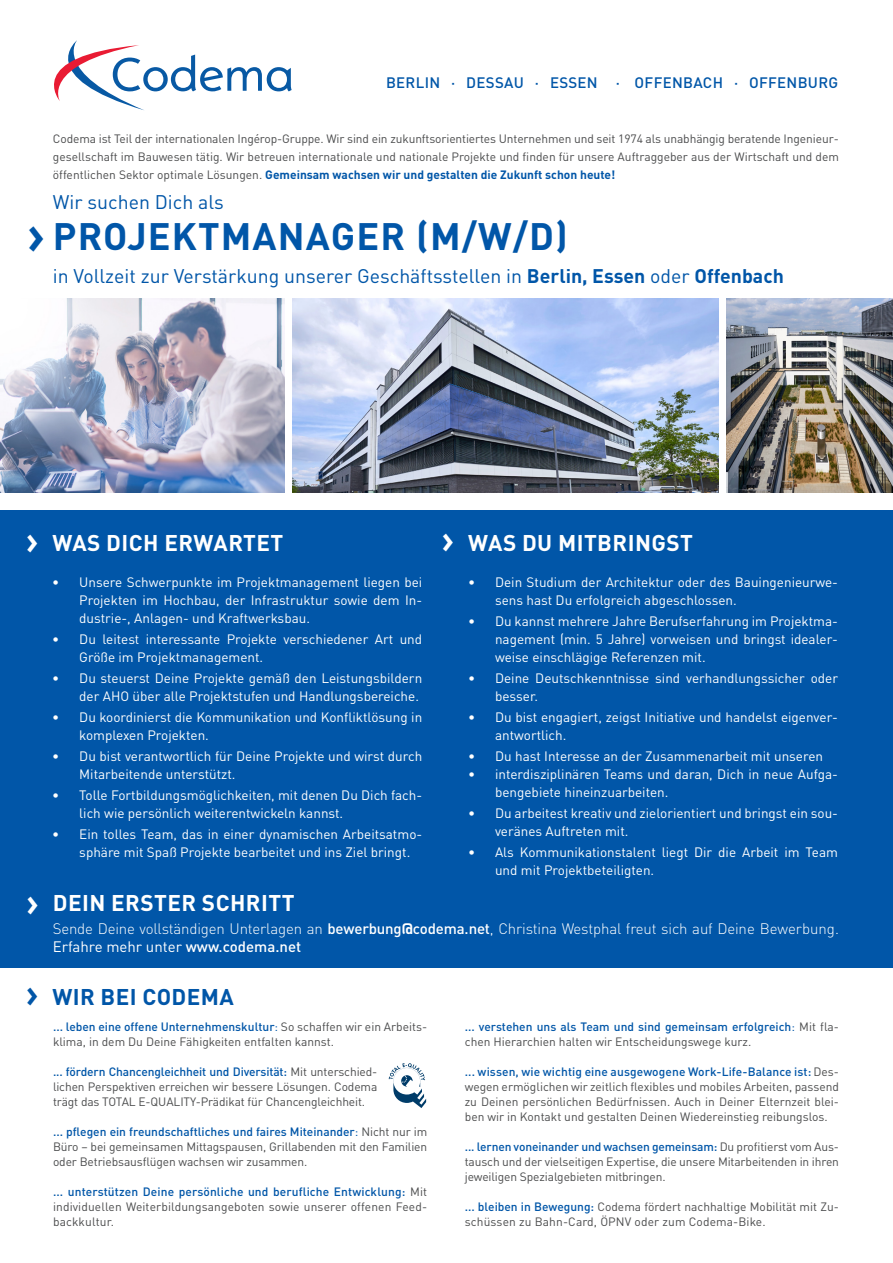
<style>
.page{position:relative;width:893px;height:1263px;background:#fff}
.page>*{position:absolute;margin:0;border:0;box-sizing:border-box;transform-origin:0 0}
.t1{font:700 37.8px "DIN Pro";letter-spacing:.03em;color:#0156a8}
.t2{font:700 28.5px "Meta Offc";color:#fff}
.t3{font:700 28.5px "Meta Offc";color:#0156a8}
.t4{font:700 22.5px "DIN Pro";letter-spacing:.02em;color:#fff}
.t5{font:700 22.5px "DIN Pro";letter-spacing:.02em;color:#0156a8}
.t6{font:19.5px "DIN Pro";color:#0156a8}
.t7{font:300 15px/18px "DIN Pro";letter-spacing:-.01em;color:#fff}
.t8{font:500 15px "DIN Pro";letter-spacing:.02em;color:#0156a8}
.t9{font:13.5px/18px "DIN Pro";color:#fff}
.t10{font:12px/15px "DIN Pro";color:#4b4c4d;text-align:justify}
.s1{font-weight:700;color:#0156a8}
.s2{font-family:"Meta Offc";font-size:40.5px}
.s3{font-weight:700}
.s4{font-weight:500}
.s5{font-weight:400}
.s6{font-weight:500;color:#0156a8}
.s7{color:#0156a8}
</style>
<div class="page">
<svg style="left:54px;top:40px;width:238px;height:70px"></svg>
<img style="left:292px;top:299px;width:427px;height:193px">
<img style="left:0;top:299px;width:284px;height:193px">
<div style="left:0;top:510px;width:893px;height:457px;background:#0156a8"></div>
<svg style="left:389px;top:1063px;width:37px;height:45px"></svg>
<img style="left:727px;top:299px;width:166px;height:193px">
<p class="t8" style="left:386px;top:71px;width:454px">BERLIN · DESSAU · ESSEN · OFFENBACH · OFFENBURG</p>
<p class="t10" style="left:53px;top:128px;width:788px;line-height:18px">Codema ist Teil der internationalen Ingérop-Gruppe. Wir sind ein zukunftsorientiertes Unternehmen und seit 1974 als unabhängig beratende Ingenieur&shy;gesellschaft im Bauwesen tätig. Wir betreuen internationale und nationale Projekte und finden für unsere Auftraggeber aus der Wirtschaft und dem öffentlichen Sektor optimale Lösungen. <span class="s1">Gemeinsam wachsen wir und gestalten die Zukunft schon heute!</span></p>
<p class="t6" style="left:53px;top:186px;width:172px">Wir suchen Dich als</p>
<p class="t1" style="left:27px;top:205px;width:542px"><span class="s2">&gt;</span> PROJEKTMANAGER (M/W/D)</p>
<p class="t6" style="left:53px;top:261px;width:732px">in Vollzeit zur Verstärkung unserer Geschäftsstellen in <span class="s3">Berlin, Essen</span> oder <span class="s3">Offenbach</span></p>
<p class="t2" style="left:442px;top:524px;width:13px">&gt;</p>
<p class="t2" style="left:26px;top:525px;width:13px">&gt;</p>
<p class="t4" style="left:468px;top:524px;width:226px">WAS DU MITBRINGST</p>
<p class="t9" style="left:495px;top:572px;width:344px;text-indent:-27px">• Dein Studium der Architektur oder des Bauingenieurwe&shy;sens hast Du erfolgreich abgeschlossen.</p>
<p class="t9" style="left:495px;top:611px;width:344px;text-align:justify;text-indent:-27px">• Du kannst mehrere Jahre Berufserfahrung im Projektma&shy;nagement (min. 5 Jahre) vorweisen und bringst idealer&shy;weise einschlägige Referenzen mit.</p>
<p class="t9" style="left:495px;top:668px;width:344px;text-indent:-27px">• Deine Deutschkenntnisse sind verhandlungssicher oder besser.</p>
<p class="t9" style="left:495px;top:707px;width:344px;text-indent:-27px">• Du bist engagiert, zeigst Initiative und handelst eigenver&shy;antwortlich.</p>
<p class="t9" style="left:468px;top:746px;width:357px">• Du hast Interesse an der Zusammenarbeit mit unseren</p>
<p class="t9" style="left:495px;top:764px;width:344px;text-indent:-27px">• interdisziplinären Teams und daran, Dich in neue Aufga&shy;bengebiete hineinzuarbeiten.</p>
<p class="t9" style="left:495px;top:803px;width:344px;text-indent:-27px">• Du arbeitest kreativ und zielorientiert und bringst ein sou&shy;veränes Auftreten mit.</p>
<p class="t9" style="left:495px;top:842px;width:344px;text-indent:-27px">• Als Kommunikationstalent liegt Dir die Arbeit im Team und mit Projektbeteiligten.</p>
<p class="t4" style="left:53px;top:524px;width:232px">WAS DICH ERWARTET</p>
<p class="t9" style="left:79px;top:572px;width:344px;text-align:justify;text-indent:-27px">• Unsere Schwerpunkte im Projektmanagement liegen bei Projekten im Hochbau, der Infrastruktur sowie dem In&shy;dustrie-, Anlagen- und Kraftwerksbau.</p>
<p class="t9" style="left:79px;top:629px;width:344px;text-indent:-27px">• Du leitest interessante Projekte verschiedener Art und<br>Größe im Projektmanagement.</p>
<p class="t9" style="left:52px;top:668px;width:371px;text-align:right">• Du steuerst Deine Projekte gemäß den Leistungsbildern der AHO über alle Projektstufen und Handlungsbereiche.</p>
<p class="t9" style="left:79px;top:707px;width:344px;text-indent:-27px">• Du koordinierst die Kommunikation und Konfliktlösung in komplexen Projekten.</p>
<p class="t9" style="left:79px;top:746px;width:344px;text-indent:-27px">• Du bist verantwortlich für Deine Projekte und wirst durch<br>Mitarbeitende unterstützt.</p>
<p class="t9" style="left:79px;top:785px;width:344px;text-indent:-27px">• Tolle Fortbildungsmöglichkeiten, mit denen Du Dich fach&shy;lich wie persönlich weiterentwickeln kannst.</p>
<p class="t9" style="left:79px;top:824px;width:344px;text-indent:-27px">• Ein tolles Team, das in einer dynamischen Arbeitsatmo&shy;sphäre mit Spaß Projekte bearbeitet und ins Ziel bringt.</p>
<p class="t2" style="left:27px;top:887px;width:13px">&gt;</p>
<p class="t4" style="left:53px;top:884px;width:243px">DEIN ERSTER SCHRITT</p>
<p class="t7" style="left:53px;top:918px;width:788px">Sende Deine vollständigen Unterlagen an <span class="s4">bewerbung</span><span class="s3">@</span><span class="s4">codema.net</span>, Christina Westphal freut sich auf Deine Bewerbung.<br><span class="s5">Erfahre mehr unter</span> <span class="s4">www.codema.net</span></p>
<p class="t3" style="left:26px;top:978px;width:13px">&gt;</p>
<p class="t5" style="left:53px;top:978px;width:183px">WIR BEI CODEMA</p>
<p class="t10" style="left:53px;top:1018px;width:376px"><span class="s6">... leben eine offene Unternehmenskultur</span><span class="s7">:</span> So schaffen wir ein Arbeits&shy;klima, in dem Du Deine Fähigkeiten entfalten kannst.</p>
<p class="t10" style="left:53px;top:1063px;width:326px"><span class="s6">... fördern Chancengleichheit und Diversität:</span> Mit unterschied&shy;lichen Perspektiven erreichen wir bessere Lösungen. Codema trägt das TOTAL E-QUALITY-Prädikat für Chancengleichheit.</p>
<p class="t10" style="left:53px;top:1123px;width:376px"><span class="s6">... pflegen ein freundschaftliches und faires Miteinander</span><span class="s7">:</span> Nicht nur im Büro – bei gemeinsamen Mittagspausen, Grillabenden mit den Familien oder Betriebsausflügen wachsen wir zusammen.</p>
<p class="t10" style="left:53px;top:1183px;width:376px"><span class="s6">... unterstützen Deine persönliche und berufliche Entwicklung:</span> Mit individuellen Weiterbildungsangeboten sowie unserer offenen Feed&shy;backkultur.</p>
<p class="t10" style="left:465px;top:1018px;width:376px"><span class="s6">... verstehen uns als Team und sind gemeinsam erfolgreich</span><span class="s7">:</span> Mit fla&shy;chen Hierarchien halten wir Entscheidungswege kurz.</p>
<p class="t10" style="left:465px;top:1063px;width:376px"><span class="s6">... wissen, wie wichtig eine ausgewogene Work-Life-Balance ist:</span> Des&shy;wegen ermöglichen wir zeitlich flexibles und mobiles Arbeiten, passend zu Deinen persönlichen Bedürfnissen. Auch in Deiner Elternzeit blei&shy;ben wir in Kontakt und gestalten Deinen Wiedereinstieg reibungslos.</p>
<p class="t10" style="left:465px;top:1138px;width:376px"><span class="s6">... lernen voneinander und wachsen gemeinsam:</span> Du profitierst vom Aus&shy;tausch und der vielseitigen Expertise, die unsere Mitarbeitenden in ihren jeweiligen Spezialgebieten mitbringen.</p>
<p class="t10" style="left:465px;top:1198px;width:376px"><span class="s6">... bleiben in Bewegung:</span> Codema fördert nachhaltige Mobilität mit Zu&shy;schüssen zu Bahn-Card, ÖPNV oder zum Codema-Bike.</p>
</div>
